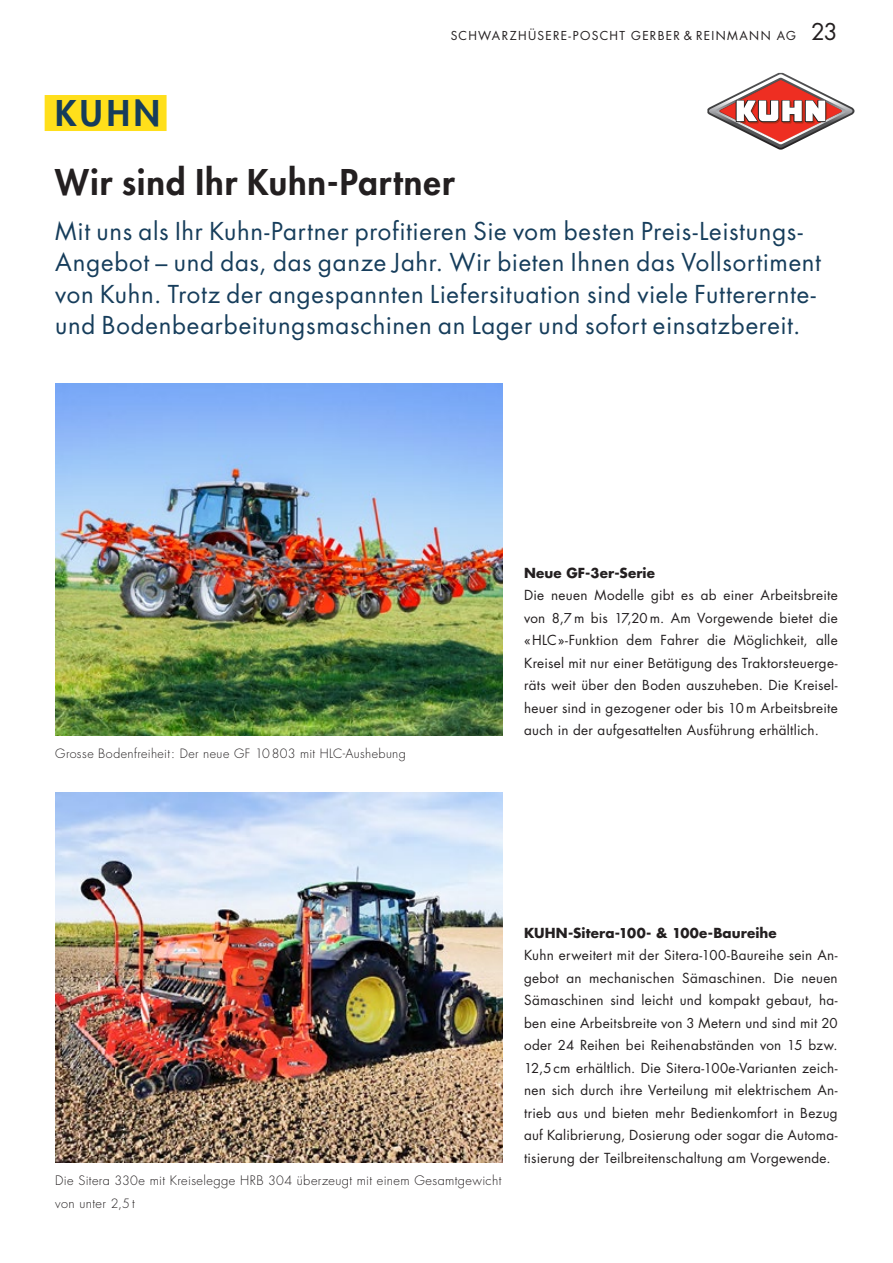
<style>
.page{position:relative;width:893px;height:1263px;background:#fff}
.page>*{position:absolute;margin:0;border:0;box-sizing:border-box;transform-origin:0 0}
.t1{font:800 34.5px "Futura Std";letter-spacing:.025em;color:#231f20}
.t2{font:800 34.5px "Futura Std";color:#163d5b}
.t3{font:24px/31.5px "Futura Std";letter-spacing:.03em;color:#163d5b}
.t4{font:13.5px/22.5px "Futura Std";letter-spacing:.02em;color:#231f20}
.t5{font:300 12.75px/22.5px "Futura Std";letter-spacing:.03em;color:#231f20}
.t6{font:300 12.45px "Futura Std";letter-spacing:.035em;color:#231f20}
.t7{font:12px "Futura Std";letter-spacing:.105em;color:#231f20}
.s1{font-size:22.5px}
.s2{font-weight:700}
.s3{font-weight:700;font-size:13.2px}
.s4{font-size:13.2px}
.s5{font-size:12.45px}
</style>
<div class="page">
<svg style="left:707px;top:73px;width:147px;height:77px"></svg>
<img style="left:55px;top:792px;width:448px;height:371px">
<img style="left:56px;top:383px;width:447px;height:352px">
<div style="left:45px;top:95px;width:122px;height:36px;background:#ffdf1b"></div>
<p class="t7" style="left:451px;top:27px;width:389px">SCHWARZHÜSERE-POSCHT GERBER &amp; REINMANN AG <span class="s1">23</span></p>
<h1 class="t2" style="left:55px;top:92px;width:106px">KUHN</h1>
<h1 class="t1" style="left:55px;top:161px;width:401px">Wir sind Ihr Kuhn-Partner</h1>
<p class="t3" style="left:55px;top:215px;width:767px">Mit uns als Ihr Kuhn-Partner profitieren Sie vom besten Preis-Leistungs-Angebot – und das, das ganze Jahr. Wir bieten Ihnen das Vollsortiment von Kuhn. Trotz der angespannten Liefersituation sind viele Futterernte&shy;und Bodenbearbeitungsmaschinen an Lager und sofort einsatzbereit.</p>
<p class="t6" style="left:55px;top:746px;width:352px">Grosse Bodenfreiheit: Der neue GF 10803 mit HLC-Aushebung</p>
<p class="t4" style="left:524px;top:562px;width:315px"><span class="s2">Neue GF-</span><span class="s3">3</span><span class="s2">er-Serie<br></span>Die neuen Modelle gibt es ab einer Arbeitsbreite von <span class="s4">8</span>,<span class="s4">7</span> m bis <span class="s4">17</span>,<span class="s4">20</span> m. Am Vorgewende bietet die «HLC»-Funktion dem Fahrer die Möglichkeit, alle Kreisel mit nur einer Betätigung des Traktorsteuerge&shy;räts weit über den Boden auszuheben. Die Kreisel&shy;heuer sind in gezogener oder bis <span class="s4">10</span> m Arbeitsbreite auch in der aufgesattelten Ausführung erhältlich.</p>
<p class="t5" style="left:55px;top:1170px;width:448px">Die Sitera <span class="s5">330</span>e mit Kreiselegge HRB <span class="s5">304</span> überzeugt mit einem Gesamtgewicht von unter <span class="s5">2</span>,<span class="s5">5</span> t</p>
<p class="t4" style="left:524px;top:922px;width:315px"><span class="s2">KUHN-Sitera-</span><span class="s3">100</span><span class="s2">- &amp;</span> <span class="s3">100</span><span class="s2">e-Baureihe<br></span>Kuhn erweitert mit der Sitera-<span class="s4">100</span>-Baureihe sein An&shy;gebot an mechanischen Sämaschinen. Die neuen Sämaschinen sind leicht und kompakt gebaut, ha&shy;ben eine Arbeitsbreite von <span class="s4">3</span> Metern und sind mit <span class="s4">20 </span>oder <span class="s4">24</span> Reihen bei Reihenabständen von <span class="s4">15</span> bzw.<br><span class="s4">12</span>,<span class="s4">5</span> cm erhältlich. Die Sitera-<span class="s4">100</span>e-Varianten zeich&shy;nen sich durch ihre Verteilung mit elektrischem An&shy;trieb aus und bieten mehr Bedienkomfort in Bezug auf Kalibrierung, Dosierung oder sogar die Automa&shy;tisierung der Teilbreitenschaltung am Vorgewende.</p>
</div>
